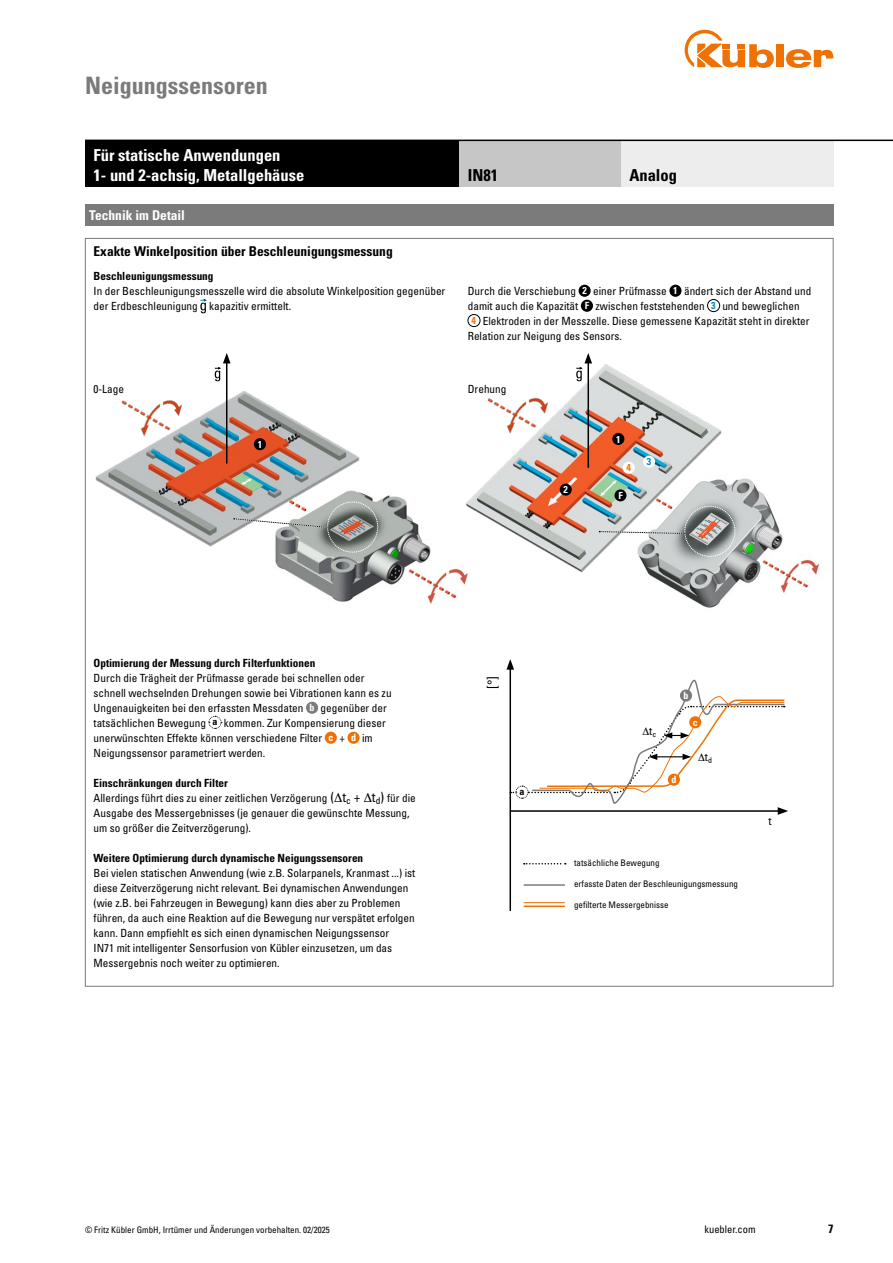
<style>
.page{position:relative;width:893px;height:1263px;background:#fff}
.page>*{position:absolute;margin:0;border:0;box-sizing:border-box;transform-origin:0 0}
.t1{font:700 condensed 24px "Univers LT Std";color:#7c7b7b}
.t2{font:700 condensed 16.5px/19.8px "Univers LT Std";color:#fff}
.t3{font:700 condensed 16.5px "Univers LT Std";color:#000}
.t4{font:700 condensed 13.5px "Univers LT Std";color:#000}
.t5{font:700 condensed 13.5px "Univers LT Std";color:#fff}
.t6{font:condensed 13.5px "Univers LT Std";color:#000}
.t7{font:700 condensed 12px "Univers LT Std";color:#000}
.t8{font:condensed 11.25px/15px "Univers LT Std";color:#000}
.t9{font:700 condensed 11.25px "Univers LT Std";color:#000}
.t10{font:condensed 10.5px "Univers LT Std";color:#000}
.t11{font:700 condensed 10.05px "Univers LT Std";color:#fff}
.t12{font:700 condensed 10.05px "Univers LT Std";color:#ee7203}
.t13{font:700 condensed 10.05px "Univers LT Std";color:#0081c9}
.t14{font:700 condensed 10.05px "Univers LT Std";color:#000}
.t15{font:700 condensed 9.9px "Univers LT Std";color:#fff}
.t16{font:condensed 9px "Univers LT Std";color:#000}
.s1{font-weight:700;font-size:10.05px;color:#fff}
.s2{font-weight:700;font-size:10.05px;color:#0081c9}
.s3{font-weight:700;font-size:10.05px;color:#ee7203}
.s4{font-weight:700}
.s5{font-size:13.5px}
</style>
<div class="page">
<div style="left:776px;top:44px;width:8px;height:23px;background:#ee7203"></div>
<svg style="left:786px;top:49px;width:47px;height:19px"></svg>
<svg style="left:685px;top:30px;width:89px;height:38px"></svg>
<img style="left:648px;top:478px;width:171px;height:130px">
<img style="left:275px;top:495px;width:193px;height:109px">
<img style="left:95px;top:386px;width:274px;height:168px">
<img style="left:105px;top:386px;width:81px;height:71px">
<img style="left:458px;top:364px;width:272px;height:209px">
<svg style="left:233px;top:502px;width:145px;height:50px"></svg>
<svg style="left:599px;top:506px;width:136px;height:51px"></svg>
<div style="left:254px;top:438px;width:12px;height:12px;background:#000;border-radius:50%"></div>
<div style="left:612px;top:433px;width:12px;height:12px;background:#000;border-radius:50%"></div>
<div style="left:623px;top:462px;width:12px;height:12px;background:#fff;border-radius:50%"></div>
<div style="left:643px;top:456px;width:12px;height:12px;background:#fff;border-radius:50%"></div>
<div style="left:614px;top:489px;width:12px;height:12px;background:#000;border-radius:50%"></div>
<div style="left:560px;top:484px;width:12px;height:12px;background:#000;border-radius:50%"></div>
<hr style="left:587px;top:361px;width:2px;height:107px;background:#000">
<hr style="left:226px;top:361px;width:1px;height:102px;background:#000">
<svg style="left:576px;top:353px;width:16px;height:28px"></svg>
<svg style="left:215px;top:353px;width:16px;height:28px"></svg>
<svg style="left:524px;top:863px;width:42px;height:1px"></svg>
<hr style="left:524px;top:884px;width:41px;height:2px;background:#7c7b7b">
<hr style="left:524px;top:905px;width:41px;height:2px;background:#ee7203">
<hr style="left:524px;top:902px;width:41px;height:1px;background:#ee7203">
<hr style="left:509px;top:667px;width:2px;height:244px;background:#000">
<svg style="left:506px;top:659px;width:8px;height:11px"></svg>
<div style="left:621px;top:140px;width:212px;height:47px;background:#ededed"></div>
<div style="left:85px;top:140px;width:374px;height:47px;background:#000"></div>
<div style="left:459px;top:140px;width:162px;height:47px;background:#c6c6c6"></div>
<div style="left:85px;top:204px;width:748px;height:21px;background:#7c7b7b"></div>
<div style="left:306px;top:702px;width:12px;height:12px;background:#7c7b7b;border-radius:50%"></div>
<svg style="left:208px;top:715px;width:14px;height:14px"></svg>
<div style="left:325px;top:732px;width:12px;height:12px;background:#ee7203;border-radius:50%"></div>
<div style="left:347px;top:732px;width:13px;height:12px;background:#ee7203;border-radius:50%"></div>
<svg style="left:200px;top:299px;width:7px;height:14px"></svg>
<div style="left:579px;top:285px;width:12px;height:12px;background:#000;border-radius:50%"></div>
<div style="left:669px;top:285px;width:12px;height:12px;background:#000;border-radius:50%"></div>
<div style="left:581px;top:300px;width:12px;height:12px;background:#000;border-radius:50%"></div>
<div style="left:707px;top:299px;width:13px;height:13px;border:1px solid #000;border-radius:50%"></div>
<div style="left:468px;top:314px;width:12px;height:13px;border:1px solid #000;border-radius:50%"></div>
<hr style="left:85px;top:140px;width:808px;height:1px;background:#000">
<svg style="left:511px;top:679px;width:277px;height:136px"></svg>
<h1 class="t1" style="left:85px;top:71px;width:184px">Neigungssensoren</h1>
<h2 class="t2" style="left:94px;top:145px;width:212px">Für statische Anwendungen<br>1- und 2-achsig, Metallgehäuse</h2>
<p class="t5" style="left:89px;top:207px;width:97px">Technik im Detail</p>
<h2 class="t3" style="left:468px;top:165px;width:32px">IN81</h2>
<h2 class="t3" style="left:629px;top:165px;width:49px">Analog</h2>
<p class="t4" style="left:94px;top:243px;width:301px">Exakte Winkelposition über Beschleunigungsmessung</p>
<p class="t9" style="left:94px;top:269px;width:121px">Beschleunigungsmessung</p>
<p class="t8" style="left:94px;top:284px;width:353px">In der Beschleunigungsmesszelle wird die absolute Winkelposition gegenüber der Erdbeschleunigung kapazitiv ermittelt.</p>
<p class="t8" style="left:468px;top:284px;width:345px">Durch die Verschiebung <span class="s1">2</span> einer Prüfmasse <span class="s1">1</span> ändert sich der Abstand und</p>
<p class="t8" style="left:468px;top:299px;width:334px">damit auch die Kapazität <span class="s1">F</span> zwischen feststehenden <span class="s2">3</span> und beweglichen</p>
<p class="t8" style="left:471px;top:314px;width:340px"><span class="s3">4</span> Elektroden in der Messzelle. Diese gemessene Kapazität steht in direkter</p>
<p class="t8" style="left:468px;top:329px;width:156px">Relation zur Neigung des Sensors.</p>
<p class="t8" style="left:94px;top:381px;width:32px">0-Lage</p>
<p class="t8" style="left:468px;top:381px;width:40px">Drehung</p>
<p class="t11" style="left:258px;top:438px;width:6px">1</p>
<p class="t11" style="left:564px;top:483px;width:6px">2</p>
<p class="t11" style="left:616px;top:433px;width:6px">1</p>
<p class="t12" style="left:626px;top:462px;width:6px">4</p>
<p class="t15" style="left:618px;top:489px;width:6px">F</p>
<p class="t13" style="left:647px;top:456px;width:6px">3</p>
<p class="t9" style="left:94px;top:656px;width:223px">Optimierung der Messung durch Filterfunktionen</p>
<p class="t8" style="left:94px;top:671px;width:300px">Durch die Trägheit der Prüfmasse gerade bei schnellen oder schnell wechselnden Drehungen sowie bei Vibrationen kann es zu Ungenauigkeiten bei den erfassten Messdaten <span class="s1">b</span> gegenüber der tatsächlichen Bewegung <sup>a</sup> kommen. Zur Kompensierung dieser unerwünschten Effekte können verschiedene Filter <span class="s1">c</span> + <span class="s1">d</span> im Neigungssensor parametriert werden.</p>
<p class="t8" style="left:94px;top:776px;width:324px"><span class="s4">Einschränkungen durch Filter<br></span>Allerdings führt dies zu einer zeitlichen Verzögerung <span class="s5">( t</span><sub>c</sub> <span class="s5">+ t</span><sub>d</sub><span class="s5">)</span> für die Ausgabe des Messergebnisses (je genauer die gewünschte Messung, um so größer die Zeitverzögerung).</p>
<p class="t9" style="left:94px;top:851px;width:271px">Weitere Optimierung durch dynamische Neigungssensoren</p>
<p class="t8" style="left:94px;top:866px;width:323px">Bei vielen statischen Anwendung (wie z.B. Solarpanels, Kranmast ...) ist diese Zeitverzögerung nicht relevant. Bei dynamischen Anwendungen (wie z.B. bei Fahrzeugen in Bewegung) kann dies aber zu Problemen führen, da auch eine Reaktion auf die Bewegung nur verspätet erfolgen kann. Dann empfiehlt es sich einen dynamischen Neigungssensor<br>IN71 mit intelligenter Sensorfusion von Kübler einzusetzen, um das Messergebnis noch weiter zu optimieren.</p>
<p class="t6" style="left:484px;top:689px;width:14px;rotate:-90deg">[°]</p>
<p class="t14" style="left:519px;top:785px;width:6px">a</p>
<p class="t11" style="left:683px;top:689px;width:6px">b</p>
<p class="t8" style="left:649px;top:724px;width:9px">t<sub>c</sub></p>
<p class="t11" style="left:671px;top:773px;width:6px">d</p>
<p class="t11" style="left:693px;top:716px;width:6px">c</p>
<p class="t8" style="left:705px;top:749px;width:9px">t<sub>d</sub></p>
<p class="t16" style="left:574px;top:857px;width:87px">tatsächliche Bewegung</p>
<p class="t16" style="left:574px;top:878px;width:165px">erfasste Daten der Beschleunigungsmessung</p>
<p class="t16" style="left:574px;top:899px;width:96px">gefilterte Messergebnisse</p>
<p class="t8" style="left:768px;top:813px;width:5px">t</p>
<p class="t16" style="left:85px;top:1224px;width:246px">© Fritz Kübler GmbH, Irrtümer und Änderungen vorbehalten. 02/2025</p>
<p class="t10" style="left:704px;top:1223px;width:53px">kuebler.com</p>
<p class="t7" style="left:828px;top:1221px;width:7px">7</p>
</div>
